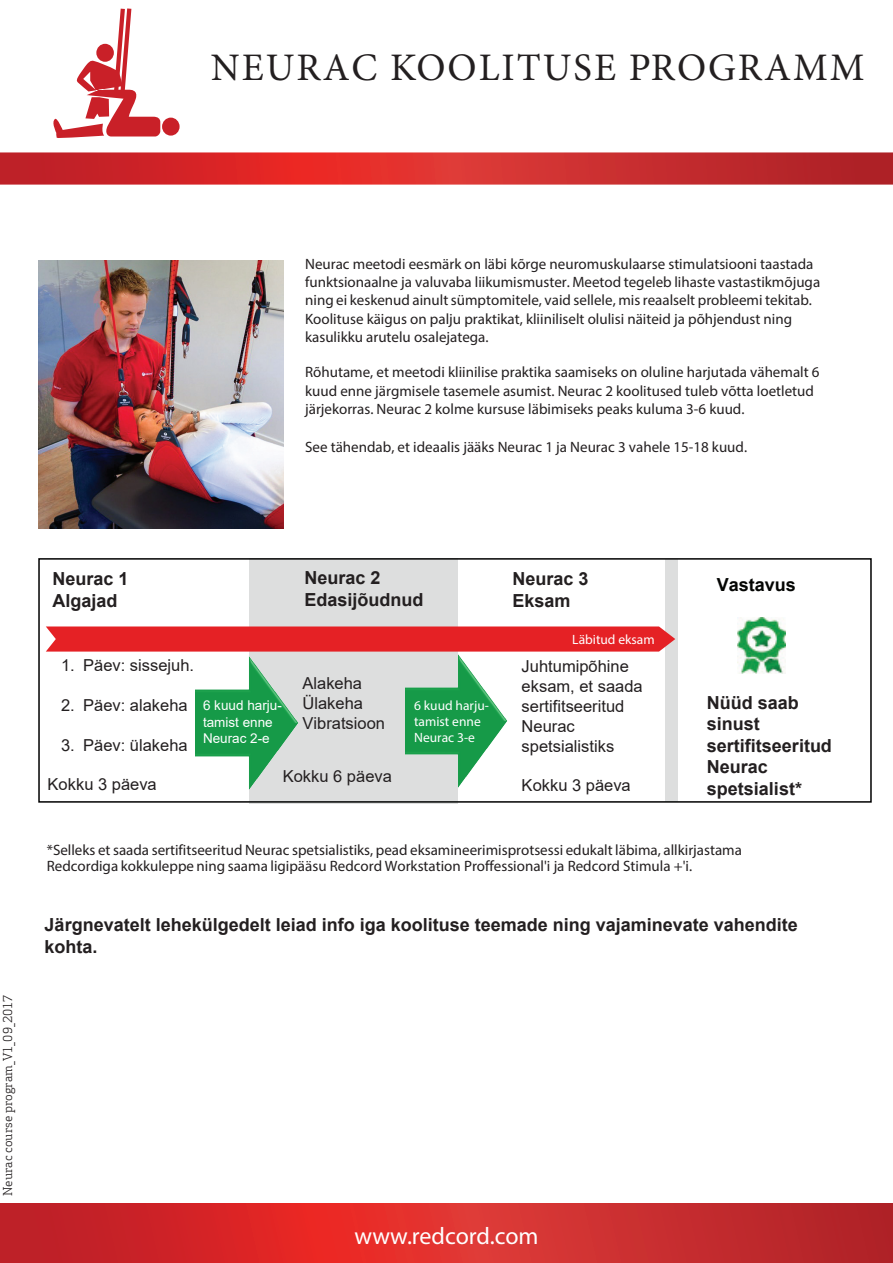
<style>
.page{position:relative;width:893px;height:1263px;background:#fff}
.page>*{position:absolute;margin:0;border:0;box-sizing:border-box;transform-origin:0 0}
.t1{font:39px "Minion Pro";letter-spacing:.05em;color:#231f20}
.t2{font:24px "Myriad Pro";color:#fff}
.t3{font:700 18px/21.6px "Arial";color:#231f20}
.t4{font:700 18px "Arial";color:#040503}
.t5{font:16.5px/19.8px "Arial";color:#231f20}
.t6{font:15px/18.1px "Myriad Pro";color:#231f20}
.t7{font:13.5px/15.9px "Myriad Pro";color:#fff}
.t8{font:13.5px/16.2px "Arial";color:#fff}
.t9{font:12px "Apex Serif";color:#231f20}
</style>
<div class="page">
<div style="left:38px;top:558px;width:834px;height:245px;border:2px solid #000"></div>
<div style="left:666px;top:559px;width:12px;height:242px;background:#dddede"></div>
<div style="left:249px;top:559px;width:209px;height:245px;background:#dddede"></div>
<svg style="left:46px;top:626px;width:629px;height:26px;background:#e52c2f"></svg>
<svg style="left:0;top:1203px;width:893px;height:60px;background:#ce2a2b"></svg>
<svg style="left:0;top:152px;width:893px;height:33px;background:#cf2f30"></svg>
<div style="left:162px;top:118px;width:18px;height:18px;background:#c92028;border-radius:50%"></div>
<svg style="left:53px;top:8px;width:107px;height:130px"></svg>
<img style="left:39px;top:260px;width:245px;height:269px">
<img style="left:195px;top:656px;width:103px;height:134px">
<img style="left:405px;top:654px;width:102px;height:134px">
<img style="left:737px;top:618px;width:48px;height:55px">
<h1 class="t1" style="left:211px;top:42px;width:655px">NEURAC KOOLITUSE PROGRAMM</h1>
<p class="t6" style="left:305px;top:255px;width:517px">Neurac meetodi eesmärk on läbi kõrge neuromuskulaarse stimulatsiooni taastada funktsionaalne ja valuvaba liikumismuster. Meetod tegeleb lihaste vastastikmõjuga ning ei keskenud ainult sümptomitele, vaid sellele, mis reaalselt probleemi tekitab.<br>Koolituse käigus on palju praktikat, kliiniliselt olulisi näiteid ja põhjendust ning kasulikku arutelu osalejatega.</p>
<p class="t6" style="left:305px;top:362px;width:516px;line-height:18.6px">Rõhutame, et meetodi kliinilise praktika saamiseks on oluline harjutada vähemalt 6 kuud enne järgmisele tasemele asumist. Neurac 2 koolitused tuleb võtta loetletud järjekorras. Neurac 2 kolme kursuse läbimiseks peaks kuluma 3-6 kuud.</p>
<p class="t6" style="left:305px;top:438px;width:443px">See tähendab, et ideaalis jääks Neurac 1 ja Neurac 3 vahele 15-18 kuud.</p>
<p class="t9" style="left:0;top:1196px;width:203px;rotate:-90deg">Neurac course program_V1_09_2017</p>
<p class="t3" style="left:52px;top:568px;width:78px">Neurac 1<br>Algajad</p>
<p class="t3" style="left:304px;top:567px;width:121px">Neurac 2<br>Edasijõudnud</p>
<p class="t3" style="left:512px;top:568px;width:78px">Neurac 3<br>Eksam</p>
<p class="t5" style="left:61px;top:655px;width:134px">1. Päev: sissejuh.</p>
<p class="t5" style="left:61px;top:695px;width:128px">2. Päev: alakeha</p>
<p class="t5" style="left:61px;top:735px;width:128px">3. Päev: ülakeha</p>
<p class="t5" style="left:48px;top:774px;width:111px">Kokku 3 päeva</p>
<p class="t5" style="left:303px;top:674px;width:84px">Alakeha<br>Ülakeha<br>Vibratsioon</p>
<p class="t8" style="left:203px;top:697px;width:80px">6 kuud harju&shy;tamist enne<br>Neurac 2-e</p>
<p class="t7" style="left:414px;top:697px;width:76px">6 kuud harju&shy;tamist enne<br>Neurac 3-e</p>
<p class="t5" style="left:283px;top:766px;width:111px">Kokku 6 päeva</p>
<p class="t7" style="left:572px;top:631px;width:84px">Läbitud eksam</p>
<p class="t5" style="left:522px;top:657px;width:123px">Juhtumipõhine eksam, et saada sertifitseeritud<br>Neurac spetsialistiks</p>
<p class="t5" style="left:522px;top:775px;width:111px">Kokku 3 päeva</p>
<p class="t4" style="left:717px;top:572px;width:81px">Vastavus</p>
<p class="t3" style="left:707px;top:692px;width:127px">Nüüd saab sinust sertifitseeritud<br>Neurac spetsialist*</p>
<p class="t6" style="left:47px;top:841px;width:697px;line-height:16.8px">*Selleks et saada sertifitseeritud Neurac spetsialistiks, pead eksamineerimisprotsessi edukalt läbima, allkirjastama<br>Redcordiga kokkuleppe ning saama ligipääsu Redcord Workstation Proffessional'i ja Redcord Stimula +'i.</p>
<p class="t3" style="left:45px;top:914px;width:755px">Järgnevatelt lehekülgedelt leiad info iga koolituse teemade ning vajaminevate vahendite kohta.</p>
<h2 class="t2" style="left:354px;top:1221px;width:186px">www.redcord.com</h2>
</div>
